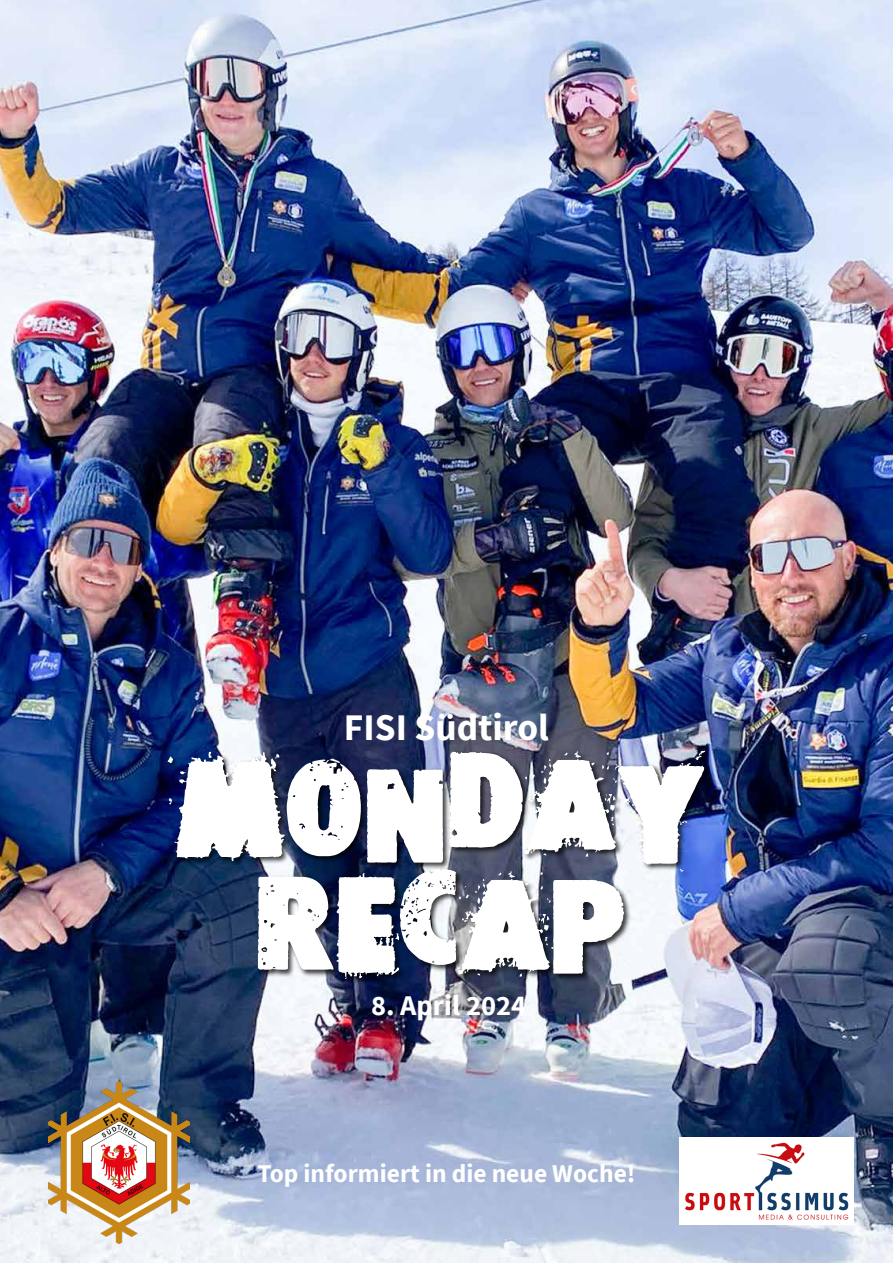
<style>
.page{position:relative;width:893px;height:1263px;background:#fff}
.page>*{position:absolute;margin:0;border:0;box-sizing:border-box;transform-origin:0 0}
.t1{font:90px/120px "Freepress";color:#fff;text-align:center}
.t2{font:700 37.5px "Source Sans Pro";color:#fff}
.t3{font:700 28.5px "Source Sans Pro";color:#fff}
.t4{font:700 25.5px "Source Sans Pro";color:#fff}
</style>
<div class="page">
<img style="left:0;top:0;width:893px;height:1263px">
<img style="left:49px;top:1081px;width:141px;height:163px">
<img style="left:679px;top:1137px;width:175px;height:87px">
<div style="left:166px;top:749px;width:546px;height:237px;background:#000;opacity:.75"></div>
<h2 class="t2" style="left:344px;top:702px;width:207px">FISI Südtirol</h2>
<h1 class="t1" style="left:175px;top:751px;width:532px">MONDAY<br>RECAP</h1>
<p class="t3" style="left:371px;top:987px;width:157px">8. April 2024</p>
<p class="t4" style="left:257px;top:1156px;width:380px">Top informiert in die neue Woche!</p>
</div>
